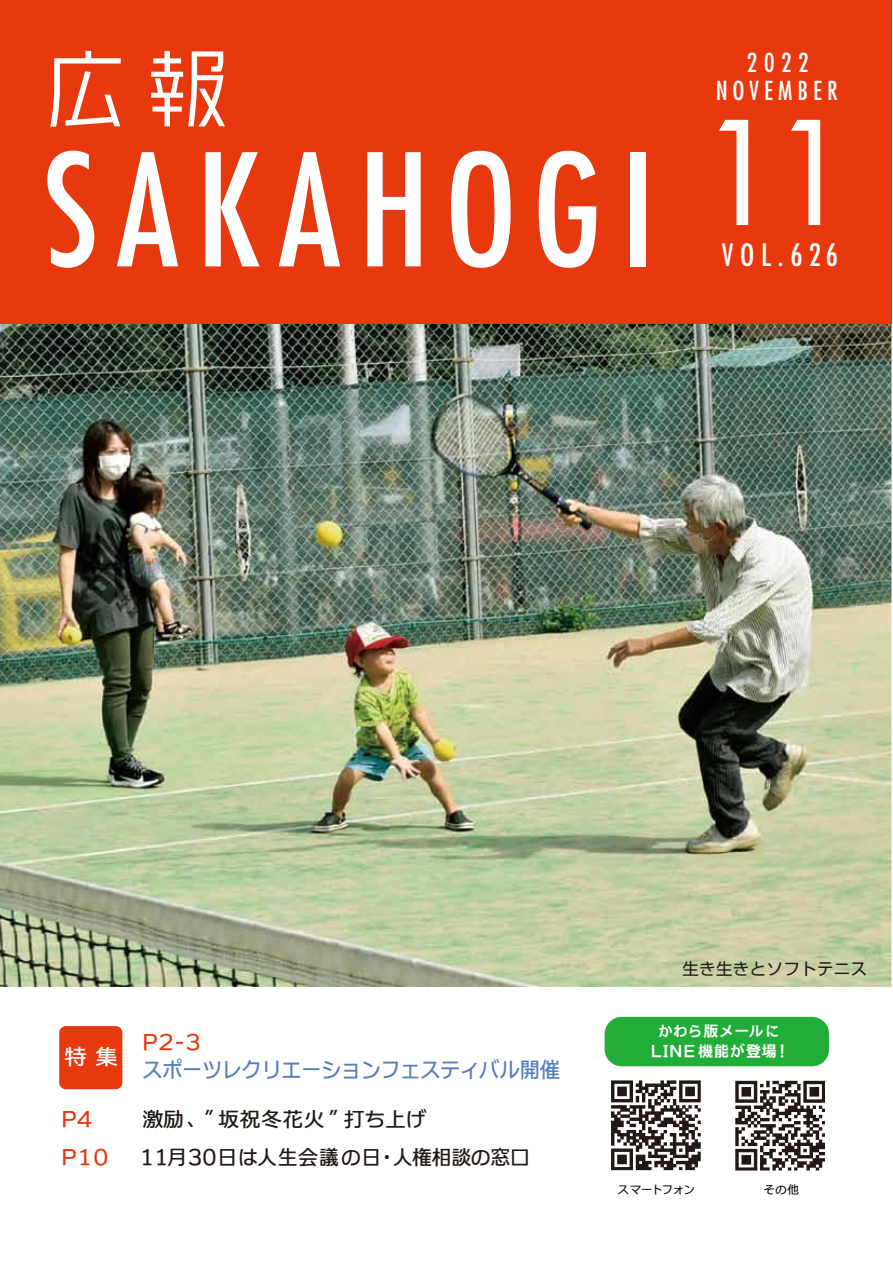
<style>
.page{position:relative;width:893px;height:1263px;background:#fff}
.page>*{position:absolute;margin:0;border:0;box-sizing:border-box;transform-origin:0 0}
.t1{font:139.5px "Futura Std";color:#fff}
.t2{font:condensed 30px "Futura Std";letter-spacing:.21em;color:#fff}
.t3{font:condensed 25.5px/28.5px "Futura Std";letter-spacing:.2em;color:#fff;text-align:center}
.t4{font:22.5px "C4 Universal Line DSP D";letter-spacing:-.02em;color:#557ec0;scale:.9 1}
.t5{font:22.5px "C4 Universal Line DSP D";color:#fff}
.t6{font:21px/37.5px "C4 Universal Line DSP D";color:#221815}
.t7{font:21px "C4 Universal Line DSP D";color:#e8380d}
.t8{font:16.5px "Shin Go Pro";letter-spacing:.02em;color:#221815}
.t9{font:15.75px/19.5px "C4 Beogo Nexus E";letter-spacing:.065em;color:#fff;text-align:center;scale:.95 1}
.t10{font:12px "C4 Beogo Nexus M";letter-spacing:-.08em;color:#100000}
.t11{font:12px "C4 Beogo Nexus M";letter-spacing:-.06em;color:#100000}
.s1{color:#e8380d}
</style>
<div class="page">
<img style="left:0;top:323px;width:891px;height:664px">
<div style="left:0;top:0;width:892px;height:323px;background:#e8380d"></div>
<div style="left:59px;top:1026px;width:63px;height:63px;background:#e8380d;border-radius:7px"></div>
<svg style="left:47px;top:151px;width:47px;height:117px"></svg>
<svg style="left:117px;top:152px;width:61px;height:114px"></svg>
<svg style="left:205px;top:152px;width:55px;height:114px"></svg>
<svg style="left:279px;top:152px;width:61px;height:114px"></svg>
<svg style="left:367px;top:152px;width:54px;height:114px"></svg>
<svg style="left:451px;top:151px;width:60px;height:117px"></svg>
<svg style="left:539px;top:151px;width:57px;height:117px"></svg>
<div style="left:630px;top:152px;width:15px;height:114px;background:#fff"></div>
<svg style="left:50px;top:51px;width:71px;height:76px"></svg>
<svg style="left:151px;top:51px;width:74px;height:75px"></svg>
<div style="left:605px;top:1017px;width:224px;height:49px;background:#22ac38;border-radius:17px"></div>
<svg style="left:611px;top:1080px;width:90px;height:90px"></svg>
<svg style="left:735px;top:1081px;width:90px;height:89px"></svg>
<p class="t3" style="left:716px;top:48px;width:123px">2022<br>NOVEMBER</p>
<h1 class="t1" style="left:697px;top:85px;width:159px">11</h1>
<h2 class="t2" style="left:722px;top:237px;width:118px">VOL.626</h2>
<p class="t7" style="left:143px;top:1032px;width:60px">P2-3</p>
<p class="t4" style="left:143px;top:1059px;width:465px">スポーツレクリエーションフェスティバル開催</p>
<p class="t6" style="left:61px;top:1100px;width:470px"><span class="s1">P4　　</span>激励、”坂祝冬花火 ”打ち上げ<br><span class="s1">P10　　</span>11月30日は人生会議の日・人権相談の窓口</p>
<p class="t5" style="left:64px;top:1045px;width:55px">特集</p>
<p class="t8" style="left:682px;top:955px;width:186px">生き生きとソフトテニス</p>
<p class="t9" style="left:651px;top:1021px;width:148px">かわら版メールに<br>LINE 機能が登場！</p>
<p class="t10" style="left:618px;top:1183px;width:79px">スマートフォン</p>
<p class="t11" style="left:763px;top:1183px;width:37px">その他</p>
</div>
